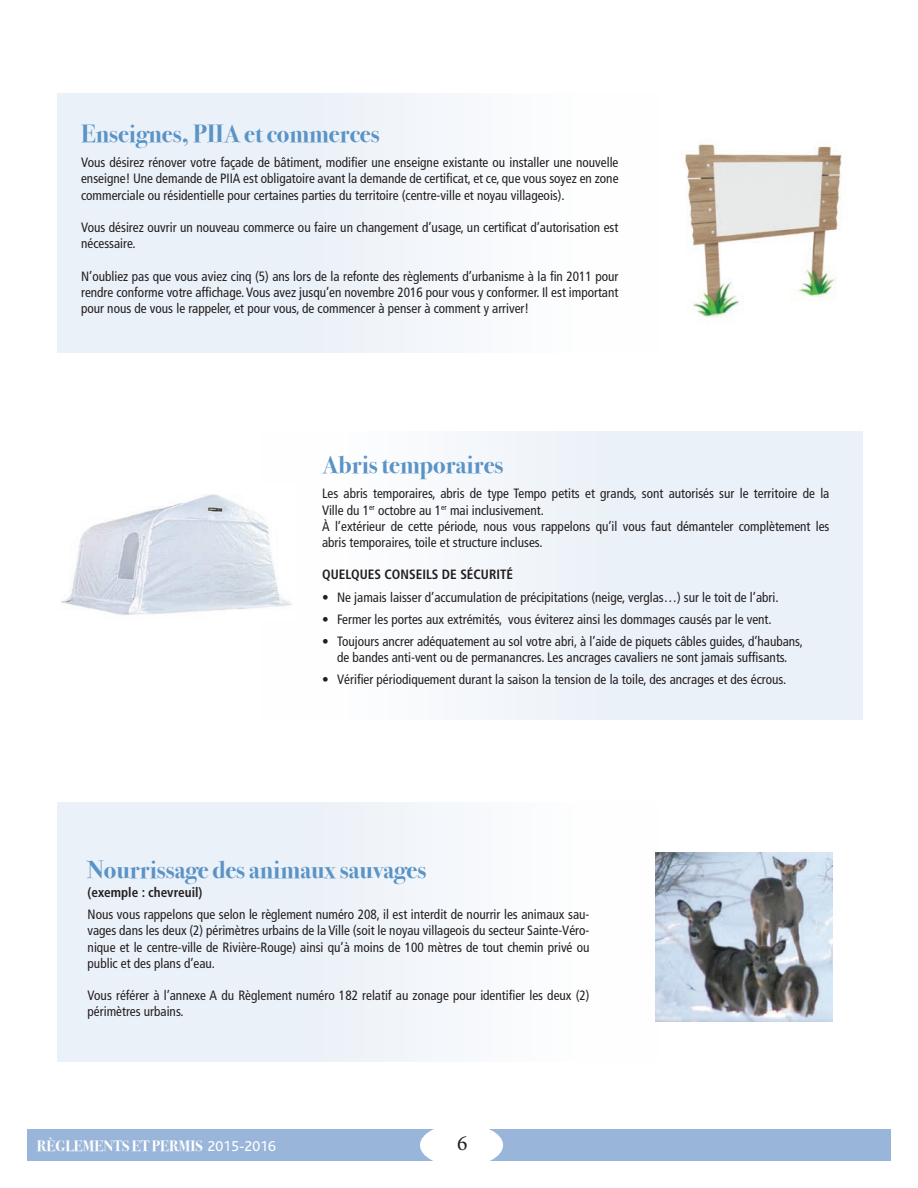
<style>
.page{position:relative;width:918px;height:1188px;background:#fff}
.page>*{position:absolute;margin:0;border:0;box-sizing:border-box;transform-origin:0 0}
.t1{font:700 24.75px "Bodoni Svty Two OSITCTT";color:#5a93c6}
.t2{font:21.6px "Minion Pro";color:#231f20}
.t3{font:700 15px "Bodoni Svty Two OSITCTT";color:#fff}
.t4{font:condensed 13.5px/16.2px "Frutiger";color:#231f20;text-align:justify}
.t5{font:700 condensed 13.5px "Frutiger";color:#231f20}
.s1{font-family:"Bliss";font-weight:400}
</style>
<div class="page">
<div style="left:261px;top:431px;width:602px;height:288px;background:linear-gradient(to right,#fefefe,#e6edf6)"></div>
<div style="left:57px;top:93px;width:602px;height:259px;background:linear-gradient(to right,#e6edf6,#fefefe)"></div>
<div style="left:57px;top:802px;width:602px;height:259px;background:linear-gradient(to right,#e6eef6,#fdfdfe)"></div>
<img style="left:684px;top:144px;width:158px;height:174px">
<img style="left:61px;top:483px;width:236px;height:137px">
<img style="left:656px;top:852px;width:176px;height:170px">
<div style="left:27px;top:1130px;width:864px;height:31px;background:#99b6da"></div>
<div style="left:420px;top:1124px;width:83px;height:43px;background:#fff;border-radius:50%"></div>
<h1 class="t1" style="left:81px;top:119px;width:300px">Enseignes, PIIA et commerces</h1>
<p class="t4" style="left:81px;top:154px;width:539px">Vous désirez rénover votre façade de bâtiment, modifier une enseigne existante ou installer une nouvelle enseigne! Une demande de PIIA est obligatoire avant la demande de certificat, et ce, que vous soyez en zone commerciale ou résidentielle pour certaines parties du territoire (centre-ville et noyau villageois).</p>
<p class="t4" style="left:81px;top:219px;width:539px">Vous désirez ouvrir un nouveau commerce ou faire un changement d’usage, un certificat d’autorisation est nécessaire.</p>
<p class="t4" style="left:81px;top:268px;width:539px">N’oubliez pas que vous aviez cinq (5) ans lors de la refonte des règlements d’urbanisme à la fin 2011 pour rendre conforme votre affichage. Vous avez jusqu’en novembre 2016 pour vous y conformer. Il est important pour nous de vous le rappeler, et pour vous, de commencer à penser à comment y arriver!</p>
<h1 class="t1" style="left:322px;top:450px;width:183px">Abris temporaires</h1>
<p class="t4" style="left:322px;top:486px;width:509px;text-align:left">Les abris temporaires, abris de type Tempo petits et grands, sont autorisés sur le territoire de la Ville du 1<sup>er</sup> octobre au 1<sup>er</sup> mai inclusivement.<br>À l’extérieur de cette période, nous vous rappelons qu’il vous faut démanteler complètement les abris temporaires, toile et structure incluses.</p>
<p class="t5" style="left:322px;top:567px;width:192px">QUELQUES CONSEILS DE SÉCURITÉ</p>
<p class="t4" style="left:322px;top:589px;width:458px">• Ne jamais laisser d’accumulation de précipitations (neige, verglas…) sur le toit de l’abri.</p>
<p class="t4" style="left:322px;top:611px;width:451px">• Fermer les portes aux extrémités, vous éviterez ainsi les dommages causés par le vent.</p>
<p class="t4" style="left:322px;top:633px;width:482px;text-align:center">• Toujours ancrer adéquatement au sol votre abri, à l’aide de piquets câbles guides, d’haubans, de bandes anti-vent ou de permanancres. Les ancrages cavaliers ne sont jamais suffisants.</p>
<p class="t4" style="left:322px;top:672px;width:466px">• Vérifier périodiquement durant la saison la tension de la toile, des ancrages et des écrous.</p>
<h1 class="t1" style="left:88px;top:855px;width:340px">Nourrissage des animaux sauvages</h1>
<p class="t5" style="left:88px;top:884px;width:116px">(exemple : chevreuil)</p>
<p class="t4" style="left:88px;top:906px;width:503px">Nous vous rappelons que selon le règlement numéro 208, il est interdit de nourrir les animaux sau&shy;vages dans les deux (2) périmètres urbains de la Ville (soit le noyau villageois du secteur Sainte-Véro&shy;nique et le centre-ville de Rivière-Rouge) ainsi qu’à moins de 100 mètres de tout chemin privé ou public et des plans d’eau.</p>
<p class="t4" style="left:88px;top:987px;width:503px">Vous référer à l’annexe A du Règlement numéro 182 relatif au zonage pour identifier les deux (2) périmètres urbains.</p>
<p class="t3" style="left:37px;top:1137px;width:240px">RÈGLEMENTS ET PERMIS <span class="s1">2015-2016</span></p>
<h2 class="t2" style="left:457px;top:1128px;width:12px">6</h2>
</div>
